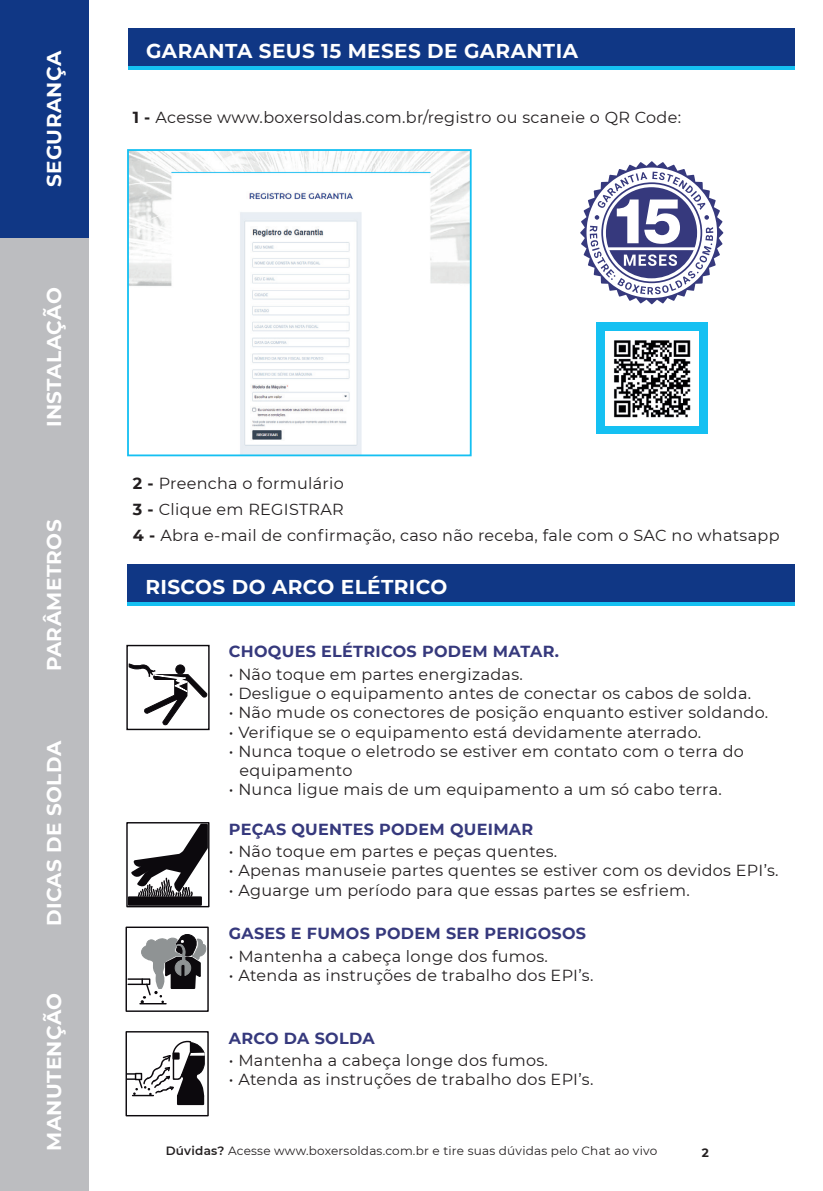
<style>
.page{position:relative;width:823px;height:1191px;background:#fff}
.page>*{position:absolute;margin:0;border:0;box-sizing:border-box;transform-origin:0 0}
.t1{font:700 20px "Montserrat";letter-spacing:.02em;color:#fff}
.t2{font:16px/26px "Montserrat";letter-spacing:.02em;color:#231f20}
.t3{font:700 16px "Montserrat";letter-spacing:.02em;color:#36397d}
.t4{font:12px "Montserrat";letter-spacing:.02em;color:#231f20}
.t5{font:700 12px "Montserrat";color:#231f20}
.s1{font-weight:700}
.s2{color:#fff}
.s3{font-weight:600}
</style>
<div class="page">
<div style="left:128px;top:28px;width:666px;height:42px;background:#103785"></div>
<hr style="left:128px;top:67px;width:666px;height:3px;background:#15c0f2">
<svg style="left:580px;top:161px;width:143px;height:143px"></svg>
<img style="left:130px;top:152px;width:338px;height:301px">
<div style="left:127px;top:149px;width:344px;height:307px;border:2px solid #15c0f2"></div>
<div style="left:596px;top:322px;width:111px;height:112px;background:#15c0f2"></div>
<img style="left:605px;top:332px;width:93px;height:93px">
<div style="left:127px;top:564px;width:667px;height:42px;background:#103785"></div>
<hr style="left:127px;top:602px;width:667px;height:4px;background:#15c0f2">
<svg style="left:128px;top:663px;width:79px;height:62px"></svg>
<div style="left:126px;top:645px;width:83px;height:85px;border:1px solid #0c090d"></div>
<div style="left:126px;top:822px;width:83px;height:85px;border:1px solid #0c090d"></div>
<div style="left:128px;top:896px;width:74px;height:9px;background:#0c090d"></div>
<svg style="left:129px;top:822px;width:80px;height:76px"></svg>
<div style="left:125px;top:926px;width:84px;height:86px;border:1px solid #0c090d"></div>
<svg style="left:128px;top:934px;width:79px;height:70px"></svg>
<div style="left:125px;top:1031px;width:84px;height:85px;border:1px solid #0c090d"></div>
<div style="left:177px;top:1095px;width:27px;height:10px;background:#0c090d"></div>
<svg style="left:126px;top:1040px;width:79px;height:58px"></svg>
<div style="left:0;top:0;width:88px;height:238px;background:#103785"></div>
<div style="left:0;top:238px;width:88px;height:238px;background:#bcbdc0"></div>
<div style="left:0;top:476px;width:88px;height:238px;background:#bcbdc0"></div>
<div style="left:0;top:714px;width:88px;height:238px;background:#bcbdc0"></div>
<div style="left:0;top:952px;width:88px;height:239px;background:#bcbdc0"></div>
<p class="t1" style="left:40px;top:187px;width:138px;rotate:-90deg">SEGURANÇA</p>
<p class="t1" style="left:40px;top:427px;width:141px;rotate:-90deg">INSTALAÇÃO</p>
<p class="t1" style="left:40px;top:671px;width:153px;rotate:-90deg">PARÂMETROS</p>
<p class="t1" style="left:40px;top:926px;width:187px;rotate:-90deg">DICAS DE SOLDA</p>
<p class="t1" style="left:40px;top:1150px;width:159px;rotate:-90deg">MANUTENÇÃO</p>
<p class="t1" style="left:146px;top:36px;width:433px">GARANTA SEUS 15 MESES DE GARANTIA</p>
<p class="t2" style="left:133px;top:104px;width:549px"><span class="s1">1 -</span> Acesse www.boxersoldas.com.br/registro ou scaneie o QR Code:</p>
<p class="t2" style="left:133px;top:470px;width:647px"><span class="s1">2 -</span> Preencha o formulário<br><span class="s1">3 -</span> Clique em REGISTRAR<br><span class="s1">4 -</span> Abra e-mail de confirmação, caso não receba, fale com o SAC no whatsapp</p>
<p class="t1" style="left:145px;top:572px;width:303px">RISCOS DO ARCO ELÉTRICO</p>
<p class="t3" style="left:229px;top:640px;width:331px">CHOQUES ELÉTRICOS PODEM MATAR.</p>
<p class="t2" style="left:229px;top:660px;width:295px">• Não toque em partes energizadas.</p>
<p class="t2" style="left:229px;top:680px;width:523px">• Desligue o equipamento antes de conectar os cabos de solda.</p>
<p class="t2" style="left:229px;top:699px;width:540px">• Não mude os conectores de posição enquanto estiver soldando.</p>
<p class="t2" style="left:229px;top:718px;width:473px">• Verifique se o equipamento está devidamente aterrado.</p>
<p class="t2" style="left:229px;top:741px;width:516px;line-height:19.2px">• Nunca toque o eletrodo se estiver em contato com o terra do <span class="s2">...</span>equipamento</p>
<p class="t2" style="left:229px;top:776px;width:494px">• Nunca ligue mais de um equipamento a um só cabo terra.</p>
<p class="t3" style="left:229px;top:817px;width:306px">PEÇAS QUENTES PODEM QUEIMAR</p>
<p class="t2" style="left:229px;top:838px;width:330px">• Não toque em partes e peças quentes.</p>
<p class="t2" style="left:229px;top:857px;width:551px">• Apenas manuseie partes quentes se estiver com os devidos EPI’s.</p>
<p class="t2" style="left:229px;top:876px;width:462px">• Aguarge um período para que essas partes se esfriem.</p>
<p class="t3" style="left:229px;top:922px;width:358px">GASES E FUMOS PODEM SER PERIGOSOS</p>
<p class="t2" style="left:229px;top:942px;width:320px">• Mantenha a cabeça longe dos fumos.</p>
<p class="t2" style="left:229px;top:961px;width:366px">• Atenda as instruções de trabalho dos EPI’s.</p>
<p class="t3" style="left:229px;top:1026px;width:147px">ARCO DA SOLDA</p>
<p class="t2" style="left:229px;top:1047px;width:320px">• Mantenha a cabeça longe dos fumos.</p>
<p class="t2" style="left:229px;top:1066px;width:366px">• Atenda as instruções de trabalho dos EPI’s.</p>
<p class="t4" style="left:166px;top:1142px;width:492px"><span class="s3">Dúvidas?</span> Acesse www.boxersoldas.com.br e tire suas dúvidas pelo Chat ao vivo</p>
<p class="t5" style="left:701px;top:1143px;width:9px">2</p>
</div>
